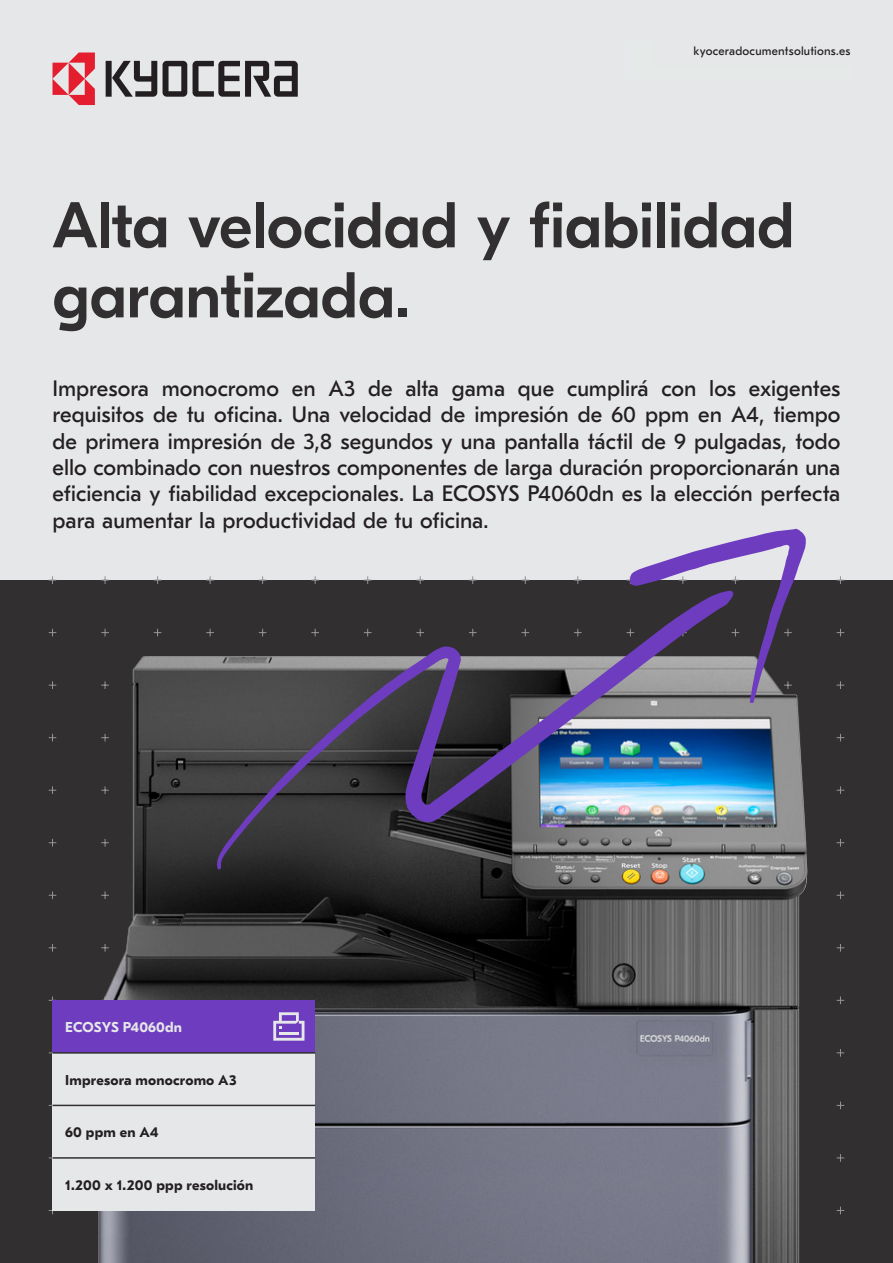
<style>
.page{position:relative;width:893px;height:1263px;background:#fff}
.page>*{position:absolute;margin:0;border:0;box-sizing:border-box;transform-origin:0 0}
.KYO_01_Title{font:500 64.5px/70.1px "GT Eesti Pro Display";letter-spacing:-.005em;color:#312f30}
.KYO_01_Title-2{font:22.35px/26.2px "GT Eesti Pro Text";color:#231f20;text-align:justify}
.KYO_04_Cover_URL{font:700 14.25px "GT Eesti Pro Text";letter-spacing:.015em;color:#231f20}
.KYO_04_Cover_URL-2{font:700 14.25px "GT Eesti Pro Text";letter-spacing:.01em;color:#e6e7e9}
.Paragraph_-_Regular{font:12px "GT Eesti Pro Text";letter-spacing:.015em;color:#231f20}
</style>
<div class="page">
<img style="left:0;top:0;width:893px;height:1263px">
<div style="left:53px;top:1158px;width:262px;height:52px;background:#e6e7e9"></div>
<div style="left:53px;top:1053px;width:262px;height:52px;background:#e6e7e9"></div>
<div style="left:53px;top:1105px;width:262px;height:53px;background:#e6e7e9"></div>
<div style="left:53px;top:1000px;width:262px;height:53px;background:#6e3cbe"></div>
<hr style="left:53px;top:1052px;width:262px;height:2px;background:#312f30">
<hr style="left:53px;top:1157px;width:262px;height:2px;background:#312f30">
<hr style="left:53px;top:1105px;width:262px;height:1px;background:#312f30">
<svg style="left:273px;top:1012px;width:31px;height:29px"></svg>
<div style="left:631px;top:41px;width:219px;height:38px;background:#e5eae8"></div>
<div style="left:651px;top:39px;width:199px;height:27px;background:#e6e7e9"></div>
<svg style="left:625px;top:526px;width:211px;height:196px;background:#827991"></svg>
<svg style="left:182px;top:587px;width:585px;height:283px;background:#4e5261"></svg>
<p class="Paragraph_-_Regular" style="left:694px;top:44px;width:158px">kyoceradocumentsolutions.es</p>
<p class="KYO_01_Title" style="left:53px;top:192px;width:744px">Alta velocidad y fiabilidad garantizada.</p>
<p class="KYO_01_Title-2" style="left:53px;top:376px;width:789px">Impresora monocromo en A3 de alta gama que cumplirá con los exigentes requisitos de tu oficina. Una velocidad de impresión de 60 ppm en A4, tiempo de primera impresión de 3,8 segundos y una pantalla táctil de 9 pulgadas, todo ello combinado con nuestros componentes de larga duración proporcionarán una eficiencia y fiabilidad excepcionales. La ECOSYS P4060dn es la elección perfecta para aumentar la productividad de tu oficina.</p>
<p class="KYO_04_Cover_URL-2" style="left:65px;top:1019px;width:118px">ECOSYS P4060dn</p>
<p class="KYO_04_Cover_URL" style="left:65px;top:1072px;width:173px">Impresora monocromo A3</p>
<p class="KYO_04_Cover_URL" style="left:65px;top:1124px;width:95px">60 ppm en A4</p>
<p class="KYO_04_Cover_URL" style="left:65px;top:1177px;width:190px">1.200 x 1.200 ppp resolución</p>
</div>
